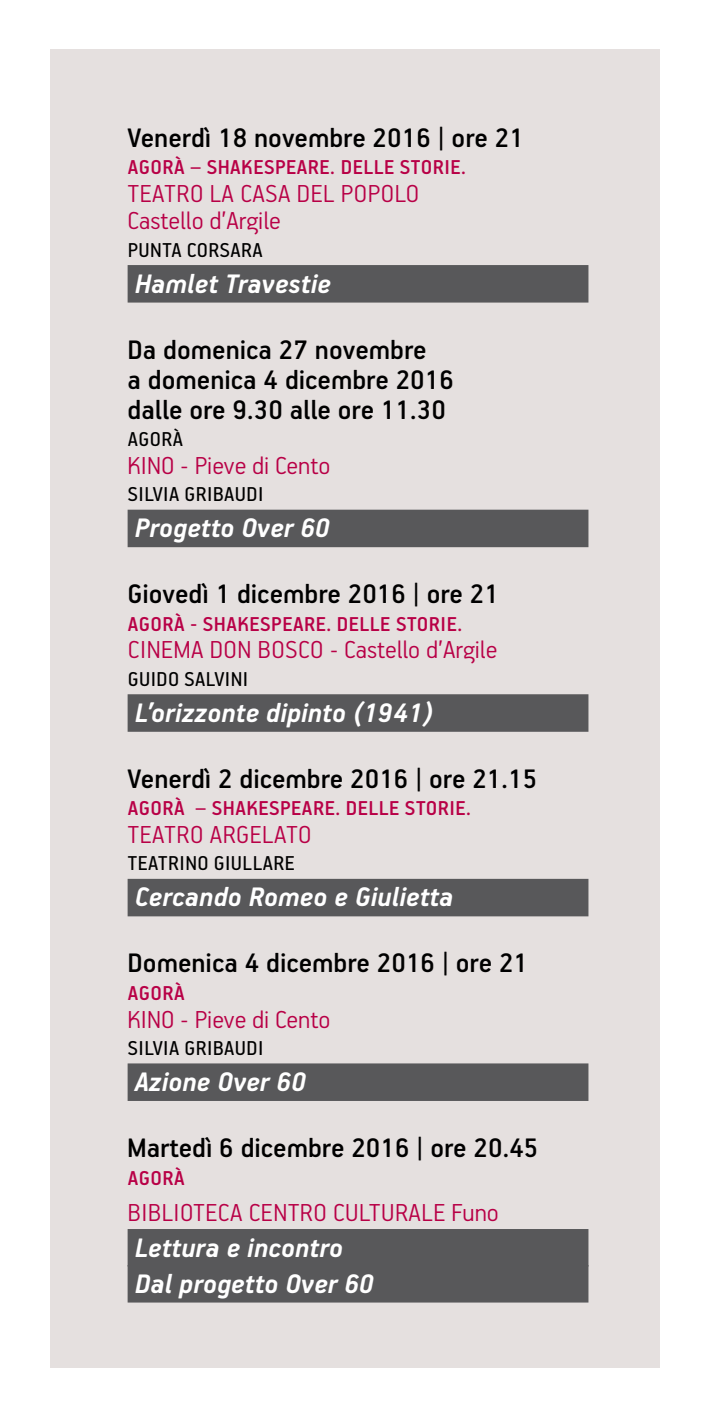
<style>
.page{position:relative;width:709px;height:1418px;background:#fff}
.page>*{position:absolute;margin:0;border:0;box-sizing:border-box;transform-origin:0 0}
.t1{font:500 30px/30px "PF Handbook Pro";color:#000}
.t2{font:italic 700 30px/36px "PF Handbook Pro";color:#fff}
.t3{font:300 27.5px/27.5px "PF Handbook Pro";letter-spacing:.02em;color:#b80046}
.t4{font:500 22.5px "PF Handbook Pro";letter-spacing:.02em;color:#b80046}
.t5{font:22.5px "PF Handbook Pro";letter-spacing:.02em;color:#000}
</style>
<div class="page">
<div style="left:50px;top:50px;width:609px;height:1318px;background:#e5e0df"></div>
<div style="left:128px;top:265px;width:460px;height:37px;background:#58585a"></div>
<div style="left:128px;top:509px;width:460px;height:38px;background:#58585a"></div>
<div style="left:128px;top:694px;width:460px;height:37px;background:#58585a"></div>
<div style="left:128px;top:878px;width:460px;height:38px;background:#58585a"></div>
<div style="left:128px;top:1063px;width:460px;height:37px;background:#58585a"></div>
<div style="left:128px;top:1228px;width:460px;height:38px;background:#58585a"></div>
<div style="left:128px;top:1264px;width:460px;height:38px;background:#58585a"></div>
<p class="t1" style="left:128px;top:121px;width:398px">Venerdì 18 novembre 2016 | ore 21</p>
<p class="t4" style="left:128px;top:153px;width:340px">Agorà – Shakespeare. Delle storie.</p>
<p class="t3" style="left:128px;top:178px;width:293px">TEATRO LA CASA DEL POPOLO<br>CASTELLO D’ARGILE</p>
<p class="t5" style="left:128px;top:236px;width:93px">PUNTA CORSARA</p>
<p class="t2" style="left:135px;top:264px;width:198px">Hamlet Travestie</p>
<p class="t1" style="left:128px;top:333px;width:328px">Da domenica 27 novembre<br>a domenica 4 dicembre 2016 dalle ore 9.30 alle ore 11.30</p>
<p class="t5" style="left:128px;top:425px;width:57px">AGORÀ</p>
<p class="t3" style="left:128px;top:450px;width:204px">KINO - PIEVE DI CENTO</p>
<p class="t5" style="left:128px;top:480px;width:107px">SILVIA GRIBAUDI</p>
<p class="t2" style="left:135px;top:509px;width:197px">Progetto Over 60</p>
<p class="t1" style="left:128px;top:578px;width:373px">Giovedì 1 dicembre 2016 | ore 21</p>
<p class="t4" style="left:128px;top:610px;width:336px">Agorà - Shakespeare. Delle storie.</p>
<p class="t3" style="left:128px;top:635px;width:371px">CINEMA DON BOSCO - CASTELLO D’ARGILE</p>
<p class="t5" style="left:128px;top:665px;width:118px">GUIDO SALVI NI</p>
<p class="t2" style="left:135px;top:693px;width:300px">L’orizzonte dipinto (1941)</p>
<p class="t1" style="left:128px;top:762px;width:411px">Venerdì 2 dicembre 2016 | ore 21.15</p>
<p class="t4" style="left:128px;top:794px;width:345px">Agorà – Shakespeare. Delle storie.</p>
<p class="t3" style="left:128px;top:819px;width:185px">TEATRO ARGELATO</p>
<p class="t5" style="left:128px;top:849px;width:30px">TEATRI</p>
<p class="t5" style="left:185px;top:849px;width:111px">NO GIULLARE</p>
<p class="t2" style="left:135px;top:878px;width:320px">Cercando Romeo e Giulietta</p>
<p class="t1" style="left:128px;top:947px;width:402px">Domenica 4 dicembre 2016 | ore 21</p>
<p class="t4" style="left:128px;top:979px;width:58px">Agorà</p>
<p class="t3" style="left:128px;top:1004px;width:204px">KINO - PIEVE DI CENTO</p>
<p class="t5" style="left:128px;top:1034px;width:107px">SILVIA GRIBAUDI</p>
<p class="t2" style="left:135px;top:1062px;width:173px">Azione Over 60</p>
<p class="t1" style="left:128px;top:1131px;width:412px">Martedì 6 dicembre 2016 | ore 20.45</p>
<p class="t4" style="left:128px;top:1163px;width:58px">Agorà</p>
<p class="t3" style="left:128px;top:1197px;width:135px">BIBLIOTECA CENTRO</p>
<p class="t3" style="left:333px;top:1197px;width:75px">CULTURALE</p>
<p class="t3" style="left:451px;top:1197px;width:49px">FUNO</p>
<p class="t2" style="left:135px;top:1228px;width:241px">Lettura e incontro<br>Dal progetto Over 60</p>
</div>
